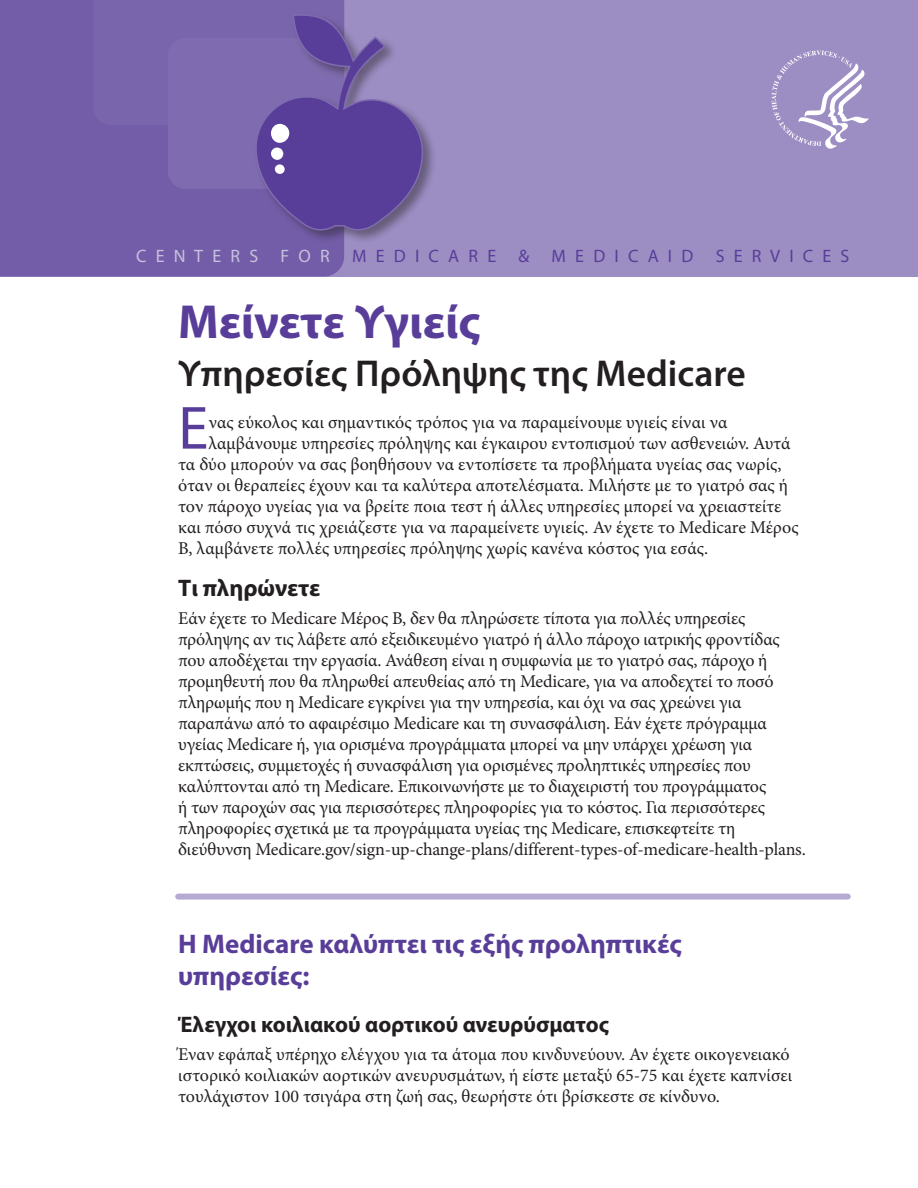
<style>
.page{position:relative;width:918px;height:1188px;background:#fff}
.page>*{position:absolute;margin:0;border:0;box-sizing:border-box;transform-origin:0 0}
.Text1{font:61.5px "Myriad Pro";color:#593e99}
.t1{font:700 48px "Myriad Pro";color:#593e99}
.t2{font:600 37.5px "Myriad Pro";color:#231f20}
.H1a{font:700 27px/32.4px "Myriad Pro";color:#593e99}
.PS_Heading_2{font:700 24px "Myriad Pro";color:#231f20}
.PS_Heading_2-2{font:700 22.5px "Myriad Pro";color:#231f20}
.PS_text{font:18px/21px "Minion Pro";letter-spacing:-.01em;color:#231f20}
.Text1-2{font:18px "Minion Pro";color:#231f20}
.t3{font:18px "Myriad Pro";color:#593e99}
.s1{color:#c7c0de}
</style>
<div class="page">
<div style="left:0;top:0;width:918px;height:276px;background:#9c8dc3"></div>
<div style="left:0;top:0;width:344px;height:276px;background:#735da8"></div>
<svg style="left:771px;top:50px;width:98px;height:99px"></svg>
<div style="left:253px;top:12px;width:184px;height:232px;background:#231f20;opacity:.45"></div>
<svg style="left:93px;top:0;width:331px;height:231px;background:#745fa8"></svg>
<div style="left:271px;top:124px;width:18px;height:19px;background:#fff;border-radius:50%"></div>
<div style="left:275px;top:164px;width:10px;height:10px;background:#fff;border-radius:50%"></div>
<div style="left:271px;top:148px;width:12px;height:12px;background:#fff;border-radius:50%"></div>
<div style="left:178px;top:894px;width:670px;height:6px;background:#b5aad2"></div>
<p class="t3" style="left:136px;top:245px;width:715px"><span class="s1">C E N T E R S F O R</span> M E D I C A R E &amp; M E D I C A I D S E R V I C E S</p>
<h1 class="t1" style="left:178px;top:291px;width:304px">Μείνετε Υγιείς</h1>
<h1 class="t2" style="left:178px;top:350px;width:569px">Υπηρεσίες Πρόληψης της Medicare</h1>
<p class="Text1" style="left:178px;top:390px;width:32px">E</p>
<p class="Text1-2" style="left:208px;top:410px;width:521px">νας εύκολος και σημαντικός τρόπος για να παραμείνουμε υγιείς είναι να</p>
<p class="Text1-2" style="left:208px;top:431px;width:584px">λαμβάνουμε υπηρεσίες πρόληψης και έγκαιρου εντοπισμού των ασθενειών. Αυτά</p>
<p class="Text1-2" style="left:178px;top:452px;width:605px">τα δύο μπορούν να σας βοηθήσουν να εντοπίσετε τα προβλήματα υγείας σας νωρίς,</p>
<p class="Text1-2" style="left:178px;top:473px;width:611px">όταν οι θεραπείες έχουν και τα καλύτερα αποτελέσματα. Μιλήστε με το γιατρό σας ή</p>
<p class="Text1-2" style="left:178px;top:494px;width:605px">τον πάροχο υγείας για να βρείτε ποια τεστ ή άλλες υπηρεσίες μπορεί να χρειαστείτε</p>
<p class="Text1-2" style="left:178px;top:515px;width:622px">και πόσο συχνά τις χρειάζεστε για να παραμείνετε υγιείς. Αν έχετε το Medicare Μέρος</p>
<p class="Text1-2" style="left:178px;top:536px;width:531px">Β, λαμβάνετε πολλές υπηρεσίες πρόληψης χωρίς κανένα κόστος για εσάς.</p>
<h2 class="PS_Heading_2" style="left:178px;top:572px;width:144px">Τι πληρώνετε</h2>
<p class="PS_text" style="left:178px;top:608px;width:629px">Εάν έχετε το Medicare Μέρος Β, δεν θα πληρώσετε τίποτα για πολλές υπηρεσίες πρόληψης αν τις λάβετε από εξειδικευμένο γιατρό ή άλλο πάροχο ιατρικής φροντίδας που αποδέχεται την εργασία. Ανάθεση είναι η συμφωνία με το γιατρό σας, πάροχο ή προμηθευτή που θα πληρωθεί απευθείας από τη Medicare, για να αποδεχτεί το ποσό πληρωμής που η Medicare εγκρίνει για την υπηρεσία, και όχι να σας χρεώνει για παραπάνω από το αφαιρέσιμο Medicare και τη συνασφάλιση. Εάν έχετε πρόγραμμα υγείας Medicare ή, για ορισμένα προγράμματα μπορεί να μην υπάρχει χρέωση για εκπτώσεις, συμμετοχές ή συνασφάλιση για ορισμένες προληπτικές υπηρεσίες που καλύπτονται από τη Medicare. Επικοινωνήστε με το διαχειριστή του προγράμματος<br>ή των παροχών σας για περισσότερες πληροφορίες για το κόστος. Για περισσότερες πληροφορίες σχετικά με τα προγράμματα υγείας της Medicare, επισκεφτείτε τη διεύθυνση Medicare.gov/sign-up-change-plans/different-types-of-medicare-health-plans.</p>
<h1 class="H1a" style="left:178px;top:926px;width:505px">Η Medicare καλύπτει τις εξής προληπτικές υπηρεσίες:</h1>
<h2 class="PS_Heading_2-2" style="left:178px;top:1010px;width:432px">Έλεγχοι κοιλιακού αορτικού ανευρύσματος</h2>
<p class="PS_text" style="left:178px;top:1044px;width:616px">Έναν εφάπαξ υπέρηχο ελέγχου για τα άτομα που κινδυνεύουν. Αν έχετε οικογενειακό ιστορικό κοιλιακών αορτικών ανευρυσμάτων, ή είστε μεταξύ 65-75 και έχετε καπνίσει τουλάχιστον 100 τσιγάρα στη ζωή σας, θεωρήστε ότι βρίσκεστε σε κίνδυνο.</p>
</div>
